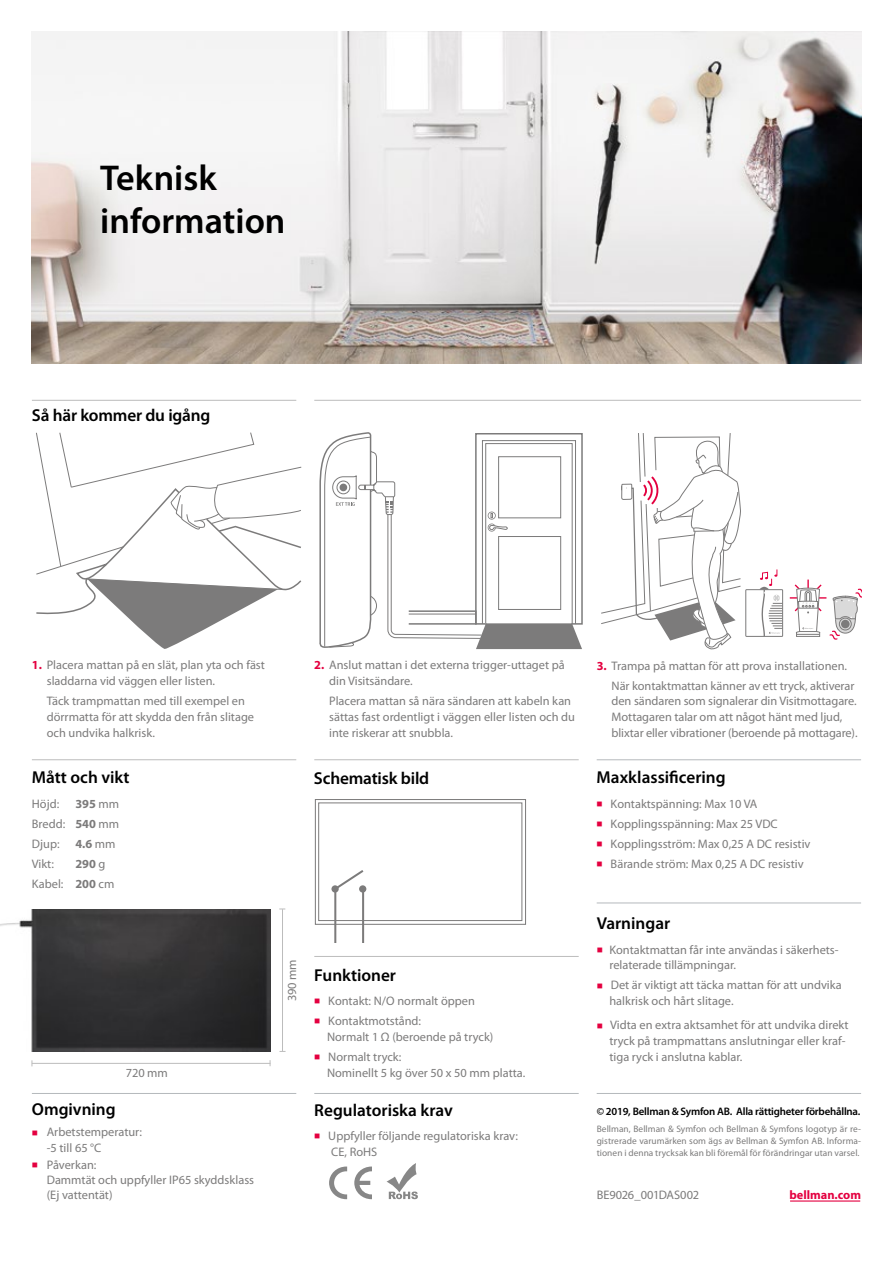
<style>
.page{position:relative;width:893px;height:1263px;background:#fff}
.page>*{position:absolute;margin:0;border:0;box-sizing:border-box;transform-origin:0 0}
.t1{font:600 36px/43.2px "Myriad Pro";color:#000}
.t2{font:600 17.25px "Myriad Pro";color:#000}
.t3{font:12.3px/15.8px "Myriad Pro";color:#7c7b7b}
.t4{font:700 12.3px "Myriad Pro";color:#e40040}
.t5{font:700 12.3px "Myriad Pro";color:#7c7b7b}
.t6{font:600 10.8px "Myriad Pro";letter-spacing:-.02em;color:#000}
.t7{font:9.3px/12.3px "Myriad Pro";letter-spacing:.005em;color:#7c7b7b;text-align:justify}
.s1{font-weight:700;color:#e40040}
.s2{font-weight:700}
.s3{font-weight:400}
.s4{color:#e40040}
</style>
<div class="page">
<img style="left:32px;top:32px;width:829px;height:331px">
<hr style="left:32px;top:1063px;width:238px;height:1px;background:#bcbcbc">
<hr style="left:282px;top:909px;width:1px;height:142px;background:#bcbcbc">
<hr style="left:314px;top:759px;width:265px;height:1px;background:#bcbcbc">
<hr style="left:314px;top:956px;width:265px;height:1px;background:#bcbcbc">
<hr style="left:32px;top:759px;width:264px;height:1px;background:#bcbcbc">
<hr style="left:32px;top:400px;width:264px;height:1px;background:#bcbcbc">
<hr style="left:314px;top:400px;width:547px;height:1px;background:#bcbcbc">
<hr style="left:32px;top:1093px;width:264px;height:1px;background:#b5b9bc">
<hr style="left:314px;top:1093px;width:265px;height:1px;background:#b5b9bc">
<hr style="left:597px;top:1093px;width:264px;height:1px;background:#b5b9bc">
<hr style="left:597px;top:759px;width:264px;height:1px;background:#b5b9bc">
<hr style="left:597px;top:902px;width:264px;height:1px;background:#b5b9bc">
<svg style="left:329px;top:1166px;width:42px;height:33px"></svg>
<svg style="left:386px;top:1163px;width:32px;height:36px"></svg>
<div style="left:315px;top:799px;width:211px;height:126px;border:1px solid #7c7b7b"></div>
<div style="left:318px;top:803px;width:204px;height:118px;border:1px solid #7c7b7b"></div>
<svg style="left:333px;top:870px;width:33px;height:73px"></svg>
<div style="left:331px;top:885px;width:8px;height:7px;background:#7c7b7b;border-radius:50%"></div>
<div style="left:359px;top:885px;width:7px;height:7px;background:#7c7b7b;border-radius:50%"></div>
<svg style="left:36px;top:432px;width:266px;height:217px"></svg>
<svg style="left:319px;top:432px;width:264px;height:217px"></svg>
<div style="left:745px;top:589px;width:38px;height:48px;border:1px solid #7c7b7b"></div>
<svg style="left:760px;top:569px;width:22px;height:68px"></svg>
<div style="left:408px;top:610px;width:69px;height:15px;border:2px solid #7c7b7b"></div>
<hr style="left:409px;top:614px;width:67px;height:1px;background:#7c7b7b">
<svg style="left:601px;top:433px;width:140px;height:217px"></svg>
<svg style="left:790px;top:579px;width:71px;height:61px"></svg>
<hr style="left:790px;top:1200px;width:70px;height:1px;background:#e40040">
<img style="left:0;top:909px;width:270px;height:142px">
<h1 class="t1" style="left:100px;top:155px;width:187px">Teknisk information</h1>
<h2 class="t2" style="left:32px;top:404px;width:180px">Så här kommer du igång</h2>
<p class="t3" style="left:47px;top:657px;width:220px;text-indent:-15px"><span class="s1">1.</span> Placera mattan på en slät, plan yta och fäst sladdarna vid väggen eller listen.</p>
<p class="t3" style="left:47px;top:693px;width:209px">Täck trampmattan med till exempel en dörrmatta för att skydda den från slitage och undvika halkrisk.</p>
<h2 class="t2" style="left:32px;top:766px;width:99px">Mått och vikt</h2>
<p class="t3" style="left:32px;top:795px;width:29px">Höjd:</p>
<p class="t3" style="left:32px;top:793px;width:89px;line-height:20px;text-align:justify;text-indent:43px"><span class="s2">395</span> mm Bredd: <span class="s2">540</span> mm Djup:</p>
<p class="t5" style="left:75px;top:835px;width:42px">4.6 <span class="s3">mm</span></p>
<p class="t3" style="left:32px;top:855px;width:24px">Vikt:</p>
<p class="t3" style="left:32px;top:853px;width:84px;line-height:20px;text-indent:43px"><span class="s2">290</span> g<br>Kabel: <span class="s2">200</span> cm</p>
<p class="t3" style="left:126px;top:1064px;width:44px">720 mm</p>
<h2 class="t2" style="left:32px;top:1098px;width:85px">Omgivning</h2>
<p class="t3" style="left:47px;top:1124px;width:97px;text-indent:-15px"><span class="s4">■</span> Arbetstemperatur: -5 till 65 °C</p>
<p class="t3" style="left:47px;top:1157px;width:209px;line-height:15px;text-indent:-15px"><span class="s4">■</span> Påverkan:<br>Dammtät och uppfyller IP65 skyddsklass (Ej vattentät)</p>
<p class="t3" style="left:329px;top:657px;width:237px;text-indent:-15px"><span class="s1">2.</span> Anslut mattan i det externa trigger-uttaget på din Visitsändare.</p>
<p class="t3" style="left:329px;top:693px;width:247px">Placera mattan så nära sändaren att kabeln kan sättas fast ordentligt i väggen eller listen och du inte riskerar att snubbla.</p>
<h2 class="t2" style="left:314px;top:767px;width:117px">Schematisk bild</h2>
<p class="t3" style="left:284px;top:1001px;width:44px;rotate:-90deg">390 mm</p>
<h2 class="t2" style="left:314px;top:964px;width:83px">Funktioner</h2>
<p class="t3" style="left:314px;top:993px;width:162px"><span class="s4">■</span> Kontakt: N/O normalt öppen</p>
<p class="t3" style="left:327px;top:1013px;width:168px;text-indent:-13px"><span class="s4">■</span> Kontaktmotstånd:<br>Normalt 1 Ω (beroende på tryck)</p>
<p class="t3" style="left:327px;top:1048px;width:200px;text-indent:-13px"><span class="s4">■</span> Normalt tryck:<br>Nominellt 5 kg över 50 x 50 mm platta.</p>
<h2 class="t2" style="left:314px;top:1099px;width:140px">Regulatoriska krav</h2>
<p class="t3" style="left:331px;top:1128px;width:188px;text-indent:-17px"><span class="s4">■</span> Uppfyller följande regulatoriska krav:<br>CE, RoHS</p>
<p class="t3" style="left:612px;top:655px;width:244px;line-height:20px;text-indent:-15px"><span class="s1">3.</span> Trampa på mattan för att prova installationen.<br>När kontaktmattan känner av ett tryck, aktiverar</p>
<p class="t3" style="left:612px;top:693px;width:247px">den sändaren som signalerar din Visitmottagare.<br>Mottagaren talar om att något hänt med ljud, blixtar eller vibrationer (beroende på mottagare).</p>
<h2 class="t2" style="left:597px;top:766px;width:131px">Maxklassificering</h2>
<p class="t3" style="left:597px;top:795px;width:162px"><span class="s4">■</span> Kontaktspänning: Max 10 VA</p>
<p class="t3" style="left:597px;top:815px;width:183px"><span class="s4">■</span> Kopplingsspänning: Max 25 VDC</p>
<p class="t3" style="left:597px;top:835px;width:215px"><span class="s4">■</span> Kopplingsström: Max 0,25 A DC resistiv</p>
<p class="t3" style="left:597px;top:855px;width:209px"><span class="s4">■</span> Bärande ström: Max 0,25 A DC resistiv</p>
<h2 class="t2" style="left:597px;top:912px;width:75px">Varningar</h2>
<p class="t3" style="left:609px;top:941px;width:231px;text-indent:-13px"><span class="s4">■</span> Kontaktmattan får inte användas i säkerhets&shy;relaterade tillämpningar.</p>
<p class="t3" style="left:609px;top:977px;width:234px;text-indent:-13px"><span class="s4">■</span> Det är viktigt att täcka mattan för att undvika halkrisk och hårt slitage.</p>
<p class="t3" style="left:609px;top:1017px;width:241px;text-indent:-13px"><span class="s4">■</span> Vidta en extra aktsamhet för att undvika direkt tryck på trampmattans anslutningar eller kraf&shy;tiga ryck i anslutna kablar.</p>
<p class="t6" style="left:597px;top:1104px;width:265px">© 2019, Bellman &amp; Symfon AB. Alla rättigheter förbehållna.</p>
<p class="t7" style="left:597px;top:1122px;width:266px">Bellman, Bellman &amp; Symfon och Bellman &amp; Symfons logotyp är re&shy;gistrerade varumärken som ägs av Bellman &amp; Symfon AB. Informa&shy;tionen i denna trycksak kan bli föremål för förändringar utan varsel.</p>
<p class="t3" style="left:597px;top:1187px;width:104px">BE9026_001DAS002</p>
<p class="t4" style="left:789px;top:1187px;width:73px">bellman.com</p>
</div>
